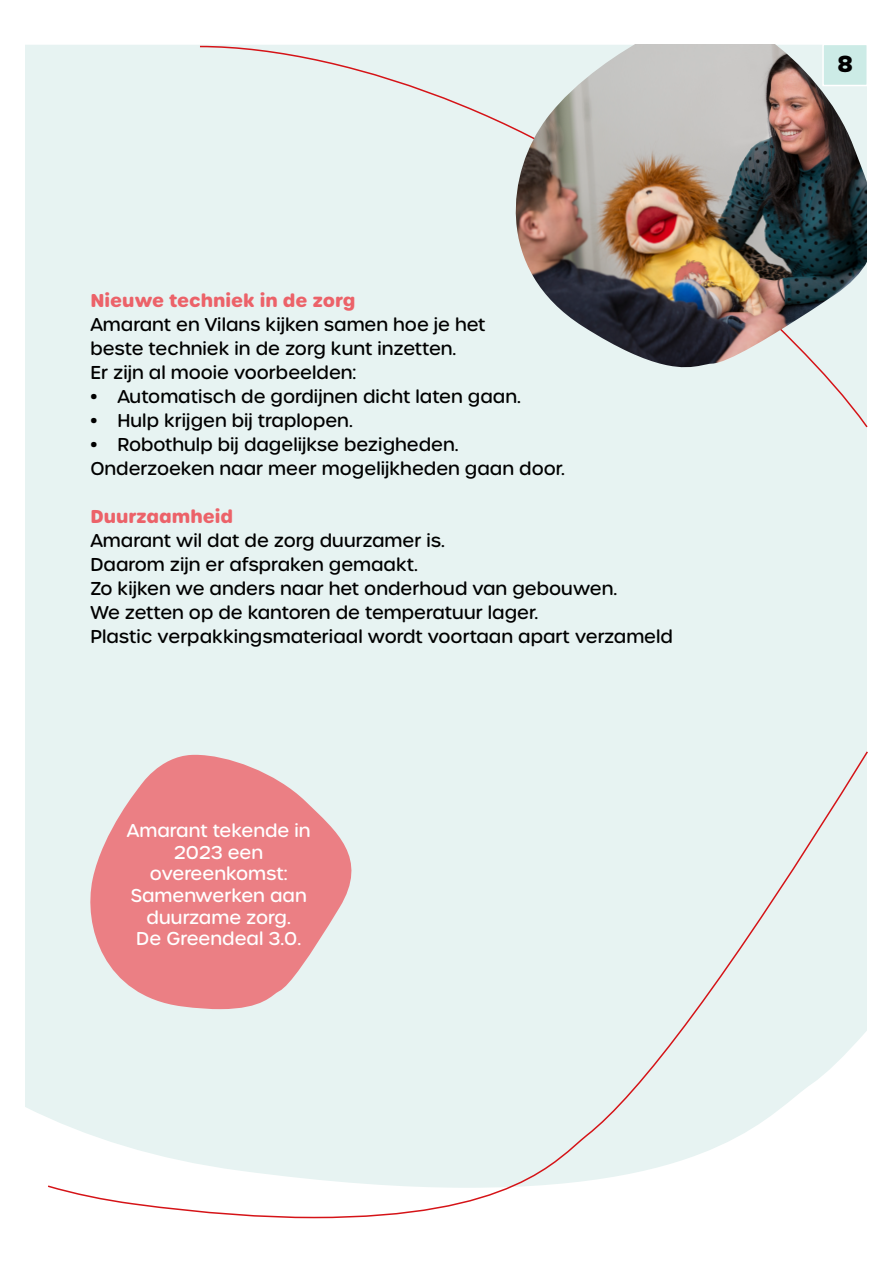
<style>
.page{position:relative;width:893px;height:1263px;background:#fff}
.page>*{position:absolute;margin:0;border:0;box-sizing:border-box;transform-origin:0 0}
.t1{font:700 22.5px "Urbane Rounded";color:#000}
.t2{font:500 18px/24px "Urbane Rounded";color:#000}
.t3{font:500 18px/21.6px "Urbane Rounded";color:#fff;text-align:center}
.t4{font:700 18px "Urbane Rounded";color:#ec6269}
</style>
<div class="page">
<div style="left:25px;top:45px;width:842px;height:1072px;background:#e7f3f2"></div>
<svg style="left:46px;top:750px;width:822px;height:469px"></svg>
<div style="left:198px;top:45px;width:670px;height:384px;background:#e7f3f2"></div>
<svg style="left:83px;top:755px;width:282px;height:254px;background:#e9a2a5"></svg>
<img style="left:493px;top:44px;width:375px;height:325px">
<p class="t4" style="left:90px;top:288px;width:267px">Nieuwe techniek in de zorg</p>
<p class="t2" style="left:90px;top:313px;width:397px">Amarant en Vilans kijken samen hoe je het beste techniek in de zorg kunt inzetten.<br>Er zijn al mooie voorbeelden:</p>
<p class="t2" style="left:90px;top:385px;width:432px">• Automatisch de gordijnen dicht laten gaan.</p>
<p class="t2" style="left:90px;top:409px;width:264px">• Hulp krijgen bij traplopen.</p>
<p class="t2" style="left:90px;top:433px;width:476px">• Robothulp bij dagelijkse bezigheden.<br>Onderzoeken naar meer mogelijkheden gaan door.</p>
<p class="t4" style="left:90px;top:504px;width:144px">Duurzaamheid</p>
<p class="t2" style="left:90px;top:529px;width:584px">Amarant wil dat de zorg duurzamer is.<br>Daarom zijn er afspraken gemaakt.<br>Zo kijken we anders naar het onderhoud van gebouwen.<br>We zetten op de kantoren de temperatuur lager.<br>Plastic verpakkingsmateriaal wordt voortaan apart verzameld</p>
<p class="t3" style="left:127px;top:820px;width:185px">Amarant tekende in<br>2023 een overeenkomst:<br>Samenwerken aan duurzame zorg.<br>De Greendeal 3.0.</p>
<p class="t1" style="left:837px;top:49px;width:17px">8</p>
</div>
